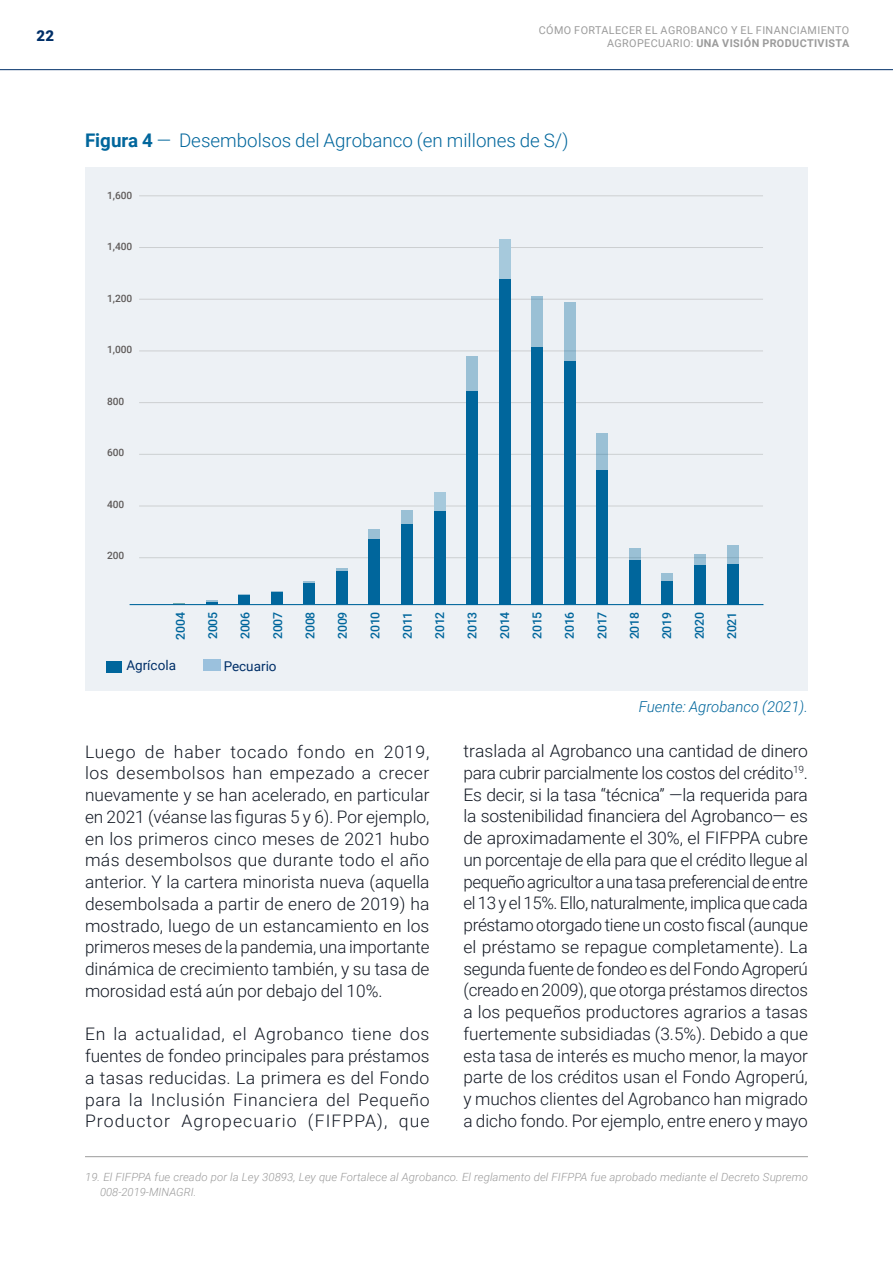
<style>
.page{position:relative;width:893px;height:1263px;background:#fff}
.page>*{position:absolute;margin:0;border:0;box-sizing:border-box;transform-origin:0 0}
.t1{font:300 18.75px "Roboto";color:#00669c}
.t2{font:300 17.25px/21.8px "Roboto";color:#131924;text-align:justify}
.t3{font:italic 300 15px "Roboto";color:#00669c}
.t4{font:900 15px "Roboto";color:#002f68}
.t5{font:13.5px "Roboto";color:#002f68}
.t6{font:500 12.3px "Roboto";letter-spacing:-.02em;color:#00669c}
.t7{font:italic 300 11.25px/15px "Roboto";letter-spacing:.01em;color:#9b9b9b}
.t8{font:10.8px/13.5px "Roboto";letter-spacing:.035em;color:#9b9b9b;text-align:right}
.t9{font:500 10.2px "Roboto";color:#5f5b5a}
.s1{font-weight:700}
</style>
<div class="page">
<div style="left:85px;top:167px;width:722px;height:523px;background:#edf1f5"></div>
<hr style="left:139px;top:195px;width:624px;height:1px;background:#b1b3b3">
<hr style="left:139px;top:247px;width:624px;height:1px;background:#b1b3b3">
<hr style="left:139px;top:299px;width:624px;height:1px;background:#b1b3b3">
<hr style="left:139px;top:351px;width:624px;height:1px;background:#b1b3b3">
<hr style="left:139px;top:402px;width:624px;height:1px;background:#b1b3b3">
<hr style="left:139px;top:454px;width:624px;height:1px;background:#b1b3b3">
<hr style="left:139px;top:506px;width:624px;height:1px;background:#b1b3b3">
<hr style="left:139px;top:557px;width:624px;height:1px;background:#b1b3b3">
<svg style="left:238px;top:594px;width:12px;height:1px"></svg>
<div style="left:238px;top:595px;width:12px;height:9px;background:#00669c"></div>
<div style="left:271px;top:592px;width:11px;height:12px;background:#00669c"></div>
<div style="left:303px;top:583px;width:12px;height:21px;background:#00669c"></div>
<svg style="left:303px;top:581px;width:12px;height:2px"></svg>
<div style="left:336px;top:571px;width:12px;height:33px;background:#00669c"></div>
<svg style="left:336px;top:568px;width:12px;height:3px"></svg>
<div style="left:369px;top:529px;width:11px;height:10px;background:#9ac0d5"></div>
<div style="left:369px;top:539px;width:11px;height:65px;background:#00669c"></div>
<div style="left:401px;top:510px;width:12px;height:14px;background:#9ac0d5"></div>
<div style="left:401px;top:524px;width:12px;height:80px;background:#00669c"></div>
<div style="left:434px;top:492px;width:11px;height:19px;background:#a6c9dc"></div>
<div style="left:434px;top:511px;width:11px;height:93px;background:#00669c"></div>
<div style="left:466px;top:356px;width:12px;height:35px;background:#9ac0d5"></div>
<div style="left:466px;top:391px;width:12px;height:213px;background:#00669c"></div>
<div style="left:531px;top:347px;width:12px;height:257px;background:#00669c"></div>
<div style="left:531px;top:297px;width:12px;height:50px;background:#9ac0d5"></div>
<div style="left:564px;top:302px;width:11px;height:59px;background:#9ac0d5"></div>
<div style="left:564px;top:361px;width:11px;height:243px;background:#00669c"></div>
<div style="left:596px;top:433px;width:12px;height:37px;background:#9ac0d5"></div>
<div style="left:596px;top:470px;width:12px;height:134px;background:#00669c"></div>
<svg style="left:629px;top:548px;width:12px;height:12px"></svg>
<div style="left:629px;top:560px;width:12px;height:44px;background:#00669c"></div>
<div style="left:662px;top:574px;width:11px;height:7px;background:#9ac0d5"></div>
<div style="left:662px;top:581px;width:11px;height:23px;background:#00669c"></div>
<svg style="left:694px;top:554px;width:12px;height:11px"></svg>
<div style="left:694px;top:565px;width:12px;height:39px;background:#00669c"></div>
<div style="left:727px;top:545px;width:11px;height:19px;background:#9ac0d5"></div>
<div style="left:727px;top:564px;width:11px;height:40px;background:#00669c"></div>
<div style="left:499px;top:279px;width:11px;height:325px;background:#00669c"></div>
<div style="left:499px;top:239px;width:11px;height:40px;background:#a6c9dc"></div>
<svg style="left:129px;top:601px;width:635px;height:5px"></svg>
<hr style="left:85px;top:1156px;width:723px;height:1px;background:#9b9b9b">
<div style="left:106px;top:661px;width:15px;height:11px;background:#00669c"></div>
<div style="left:203px;top:659px;width:17px;height:12px;background:#9bc1dd"></div>
<hr style="left:0;top:69px;width:893px;height:1px;background:#002f68">
<p class="t4" style="left:36px;top:26px;width:19px">22</p>
<p class="t8" style="left:539px;top:23px;width:312px">CÓMO FORTALECER EL AGROBANCO Y EL FINANCIAMIENTO<br>AGROPECUARIO: <span class="s1">UNA VISIÓN PRODUCTIVISTA</span></p>
<p class="t1" style="left:85px;top:127px;width:485px"><span class="s1">Figura 4</span> — Desembolsos del Agrobanco (en millones de S/)</p>
<p class="t9" style="left:107px;top:188px;width:27px">1,600</p>
<p class="t9" style="left:107px;top:240px;width:27px">1,400</p>
<p class="t9" style="left:107px;top:291px;width:27px">1,200</p>
<p class="t9" style="left:107px;top:343px;width:27px">1,000</p>
<p class="t9" style="left:107px;top:394px;width:19px">800</p>
<p class="t9" style="left:107px;top:446px;width:19px">600</p>
<p class="t9" style="left:107px;top:497px;width:19px">400</p>
<p class="t9" style="left:107px;top:549px;width:19px">200</p>
<p class="t6" style="left:172px;top:640px;width:29px;rotate:-90deg">2004</p>
<p class="t6" style="left:204px;top:639px;width:29px;rotate:-90deg">2005</p>
<p class="t6" style="left:237px;top:639px;width:29px;rotate:-90deg">2006</p>
<p class="t6" style="left:269px;top:639px;width:29px;rotate:-90deg">2007</p>
<p class="t6" style="left:301px;top:639px;width:29px;rotate:-90deg">2008</p>
<p class="t6" style="left:334px;top:639px;width:29px;rotate:-90deg">2009</p>
<p class="t6" style="left:366px;top:639px;width:29px;rotate:-90deg">2010</p>
<p class="t6" style="left:399px;top:639px;width:29px;rotate:-90deg">2011</p>
<p class="t6" style="left:431px;top:639px;width:29px;rotate:-90deg">2012</p>
<p class="t6" style="left:464px;top:639px;width:29px;rotate:-90deg">2013</p>
<p class="t6" style="left:496px;top:639px;width:29px;rotate:-90deg">2014</p>
<p class="t6" style="left:528px;top:639px;width:29px;rotate:-90deg">2015</p>
<p class="t6" style="left:561px;top:639px;width:29px;rotate:-90deg">2016</p>
<p class="t6" style="left:593px;top:639px;width:29px;rotate:-90deg">2017</p>
<p class="t6" style="left:626px;top:639px;width:29px;rotate:-90deg">2018</p>
<p class="t6" style="left:658px;top:639px;width:29px;rotate:-90deg">2019</p>
<p class="t6" style="left:691px;top:639px;width:29px;rotate:-90deg">2020</p>
<p class="t6" style="left:723px;top:639px;width:29px;rotate:-90deg">2021</p>
<p class="t5" style="left:126px;top:656px;width:51px">Agrícola</p>
<p class="t5" style="left:224px;top:657px;width:54px">Pecuario</p>
<p class="t2" style="left:85px;top:740px;width:346px">Luego de haber tocado fondo en 2019, los desembolsos han empezado a crecer nuevamente y se han acelerado, en particular en 2021 (véanse las figuras 5 y 6). Por ejemplo, en los primeros cinco meses de 2021 hubo más desembolsos que durante todo el año anterior. Y la cartera minorista nueva (aquella desembolsada a partir de enero de 2019) ha mostrado, luego de un estancamiento en los primeros meses de la pandemia, una importante dinámica de crecimiento también, y su tasa de morosidad está aún por debajo del 10%.</p>
<p class="t2" style="left:85px;top:1023px;width:346px">En la actualidad, el Agrobanco tiene dos fuentes de fondeo principales para préstamos a tasas reducidas. La primera es del Fondo para la Inclusión Financiera del Pequeño Productor Agropecuario (FIFPPA), que</p>
<p class="t3" style="left:639px;top:696px;width:171px">Fuente: Agrobanco (2021).</p>
<p class="t2" style="left:463px;top:739px;width:346px">traslada al Agrobanco una cantidad de dinero para cubrir parcialmente los costos del crédito<sup>19</sup>.<br>Es decir, si la tasa “técnica” —la requerida para la sostenibilidad financiera del Agrobanco— es de aproximadamente el 30%, el FIFPPA cubre un porcentaje de ella para que el crédito llegue al pequeño agricultor a una tasa preferencial de entre el 13 y el 15%. Ello, naturalmente, implica que cada préstamo otorgado tiene un costo fiscal (aunque el préstamo se repague completamente). La segunda fuente de fondeo es del Fondo Agroperú (creado en 2009), que otorga préstamos directos a los pequeños productores agrarios a tasas fuertemente subsidiadas (3.5%). Debido a que esta tasa de interés es mucho menor, la mayor parte de los créditos usan el Fondo Agroperú, y muchos clientes del Agrobanco han migrado a dicho fondo. Por ejemplo, entre enero y mayo</p>
<p class="t7" style="left:100px;top:1169px;width:709px;text-indent:-15px">19. El FIFPPA fue creado por la Ley 30893, Ley que Fortalece al Agrobanco. El reglamento del FIFPPA fue aprobado mediante el Decreto Supremo<br>008-2019-MINAGRI.</p>
</div>
